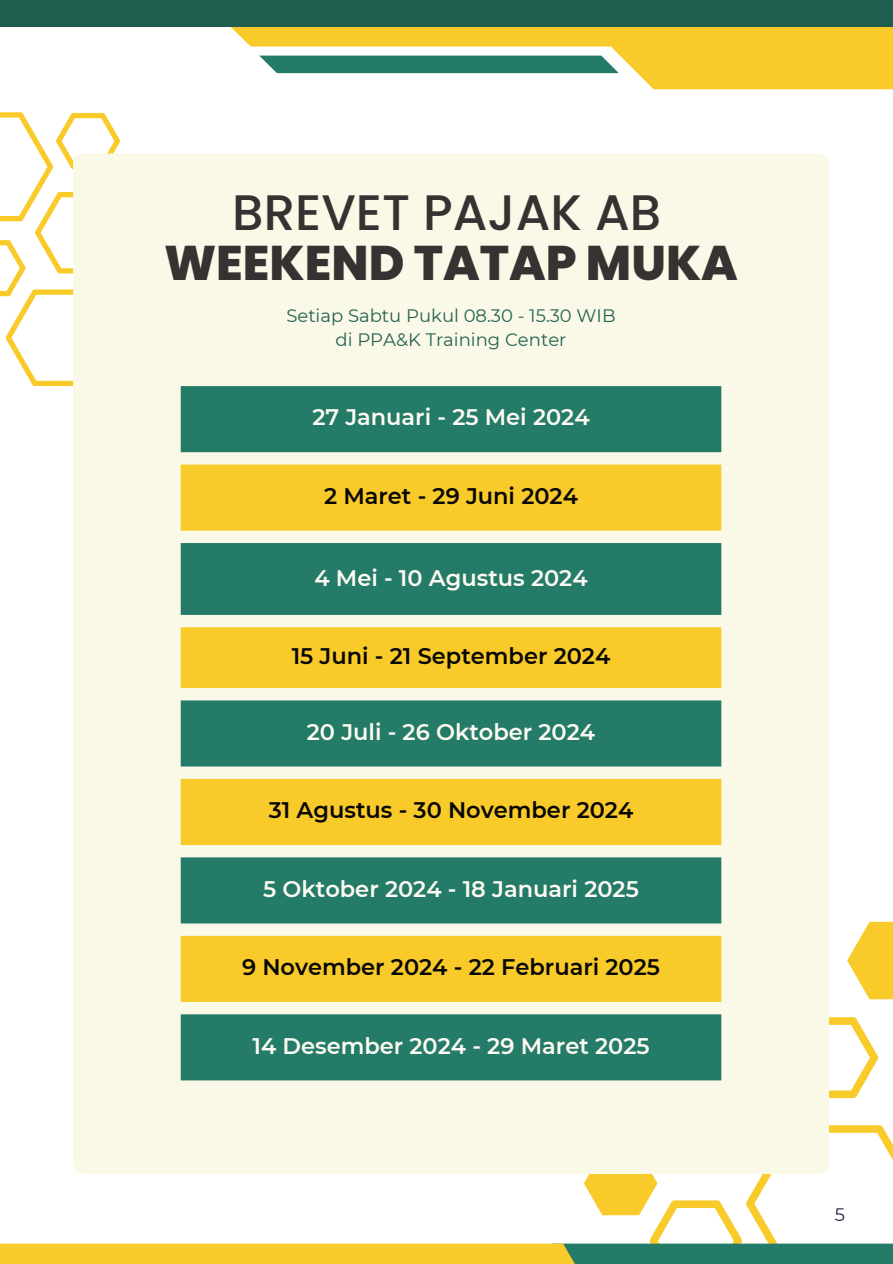
<style>
.page{position:relative;width:893px;height:1264px;background:#fff}
.page>*{position:absolute;margin:0;border:0;box-sizing:border-box;transform-origin:0 0}
.t1{font:500 49.8px "Poppins";color:#373232}
.t2{font:800 48.6px "Poppins";color:#373232}
.t3{font:600 22.5px "Montserrat";color:#fcfaf2}
.t4{font:600 22.5px "Montserrat";color:#080704}
.t5{font:18px/24.8px "Montserrat";color:#266352;text-align:center}
.t6{font:18px "Montserrat";color:#22233c}
</style>
<div class="page">
<svg style="left:584px;top:887px;width:308px;height:356px"></svg>
<svg style="left:0;top:112px;width:120px;height:274px"></svg>
<div style="left:73px;top:153px;width:755px;height:1021px;background:#faf8e7;border-radius:11px"></div>
<div style="left:552px;top:1243px;width:340px;height:20px;background:#247b67"></div>
<div style="left:0;top:1243px;width:586px;height:20px;background:#f9cb2a"></div>
<div style="left:0;top:0;width:892px;height:27px;background:#1e5e4e"></div>
<svg style="left:231px;top:27px;width:661px;height:62px"></svg>
<svg style="left:181px;top:386px;width:540px;height:694px;background:#468e7a"></svg>
<svg style="left:181px;top:464px;width:540px;height:537px;background:#a8b25b"></svg>
<h1 class="t1" style="left:232px;top:183px;width:430px">BREVET PAJAK AB</h1>
<h2 class="t2" style="left:164px;top:235px;width:575px">WEEKEND TATAP MUKA</h2>
<p class="t5" style="left:286px;top:302px;width:331px">Setiap Sabtu Pukul 08.30 - 15.30 WIB di PPA&amp;K Training Center</p>
<p class="t3" style="left:312px;top:401px;width:279px">27 Januari - 25 Mei 2024</p>
<p class="t4" style="left:324px;top:480px;width:255px">2 Maret - 29 Juni 2024</p>
<p class="t3" style="left:314px;top:562px;width:275px">4 Mei - 10 Agustus 2024</p>
<p class="t4" style="left:291px;top:640px;width:320px">15 Juni - 21 September 2024</p>
<p class="t3" style="left:307px;top:716px;width:290px">20 Juli - 26 Oktober 2024</p>
<p class="t4" style="left:269px;top:794px;width:366px">31 Agustus - 30 November 2024</p>
<p class="t3" style="left:263px;top:872px;width:377px">5 Oktober 2024 - 18 Januari 2025</p>
<p class="t4" style="left:242px;top:951px;width:419px">9 November 2024 - 22 Februari 2025</p>
<p class="t3" style="left:252px;top:1029px;width:398px">14 Desember 2024 - 29 Maret 2025</p>
<p class="t6" style="left:834px;top:1202px;width:12px">5</p>
</div>
